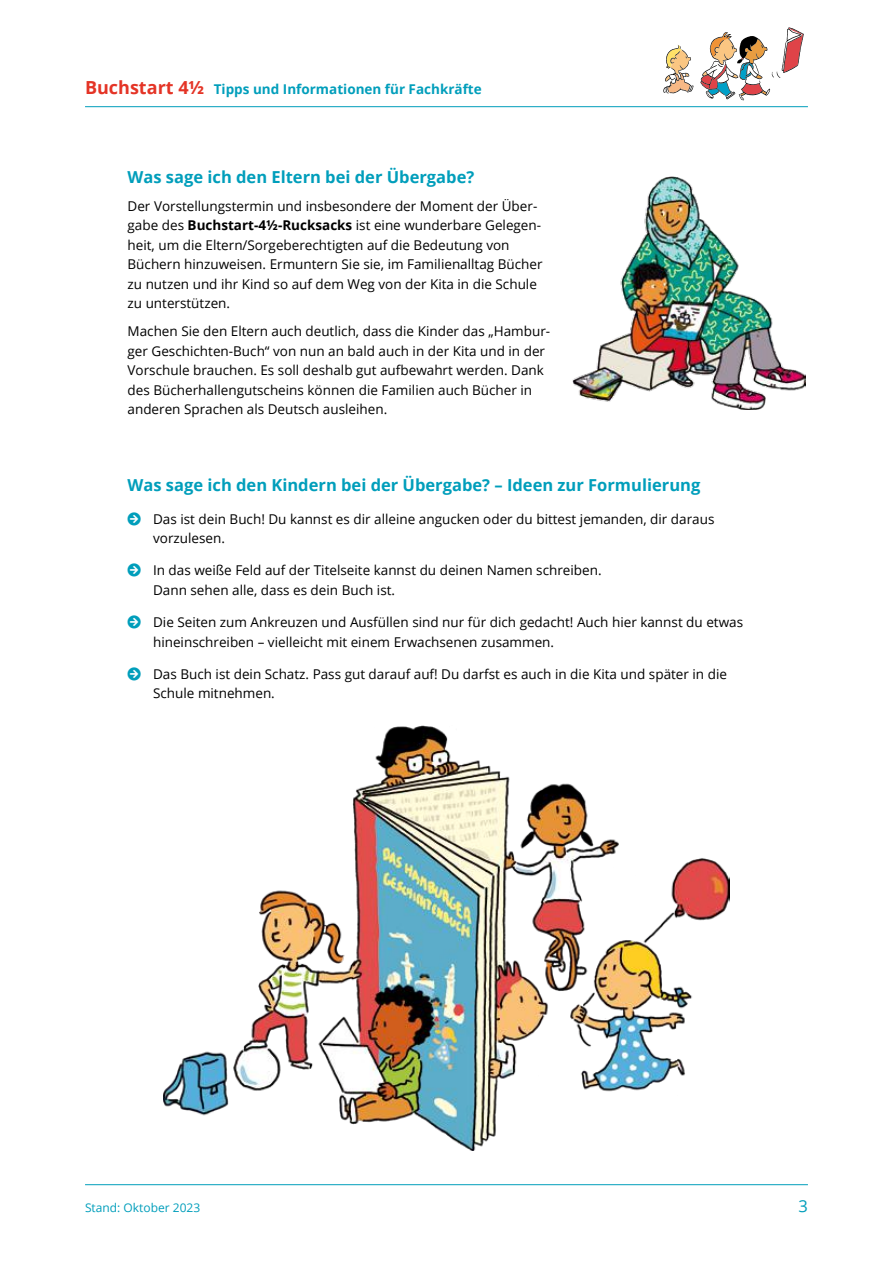
<style>
.page{position:relative;width:893px;height:1263px;background:#fff}
.page>*{position:absolute;margin:0;border:0;box-sizing:border-box;transform-origin:0 0}
.t1{font:700 16.5px "Open Sans";color:#009ebb}
.t2{font:16.5px "Open Sans";color:#009ebb}
.t3{font:13.5px/19.5px "Open Sans";color:#000}
.t4{font:700 13.5px "Open Sans";color:#009ebb}
.t5{font:12px "Open Sans";color:#009ebb}
.s1{font-size:18px;color:#e43426}
.s2{font-weight:700}
</style>
<div class="page">
<svg style="left:663px;top:45px;width:30px;height:48px"></svg>
<svg style="left:700px;top:27px;width:104px;height:73px"></svg>
<hr style="left:85px;top:106px;width:723px;height:1px;background:#009ebb">
<hr style="left:85px;top:1184px;width:723px;height:1px;background:#009ebb">
<img style="left:163px;top:726px;width:567px;height:425px">
<img style="left:572px;top:177px;width:233px;height:233px">
<p class="t4" style="left:85px;top:79px;width:398px"><span class="s1">Buchstart 4½</span> Tipps und Informationen für Fachkräfte</p>
<p class="t1" style="left:128px;top:165px;width:348px">Was sage ich den Eltern bei der Übergabe?</p>
<p class="t3" style="left:128px;top:196px;width:417px">Der Vorstellungstermin und insbesondere der Moment der Über&shy;gabe des <span class="s2">Buchstart-4½-Rucksacks</span> ist eine wunderbare Gelegen&shy;heit, um die Eltern/Sorgeberechtigten auf die Bedeutung von Büchern hinzuweisen. Ermuntern Sie sie, im Familienalltag Bücher zu nutzen und ihr Kind so auf dem Weg von der Kita in die Schule zu unterstützen.</p>
<p class="t3" style="left:128px;top:321px;width:424px">Machen Sie den Eltern auch deutlich, dass die Kinder das „Hambur&shy;ger Geschichten-Buch“ von nun an bald auch in der Kita und in der Vorschule brauchen. Es soll deshalb gut aufbewahrt werden. Dank des Bücherhallengutscheins können die Familien auch Bücher in anderen Sprachen als Deutsch ausleihen.</p>
<p class="t1" style="left:128px;top:474px;width:574px">Was sage ich den Kindern bei der Übergabe? – Ideen zur Formulierung</p>
<p class="t3" style="left:153px;top:508px;width:563px">Das ist dein Buch! Du kannst es dir alleine angucken oder du bittest jemanden, dir daraus vorzulesen.</p>
<p class="t3" style="left:153px;top:560px;width:450px">In das weiße Feld auf der Titelseite kannst du deinen Namen schreiben.<br>Dann sehen alle, dass es dein Buch ist.</p>
<p class="t3" style="left:153px;top:612px;width:592px">Die Seiten zum Ankreuzen und Ausfüllen sind nur für dich gedacht! Auch hier kannst du etwas hineinschreiben – vielleicht mit einem Erwachsenen zusammen.</p>
<p class="t3" style="left:153px;top:664px;width:575px">Das Buch ist dein Schatz. Pass gut darauf auf! Du darfst es auch in die Kita und später in die<br>Schule mitnehmen.</p>
<p class="t5" style="left:85px;top:1199px;width:117px">Stand: Oktober 2023</p>
<p class="t2" style="left:798px;top:1195px;width:11px">3</p>
</div>
